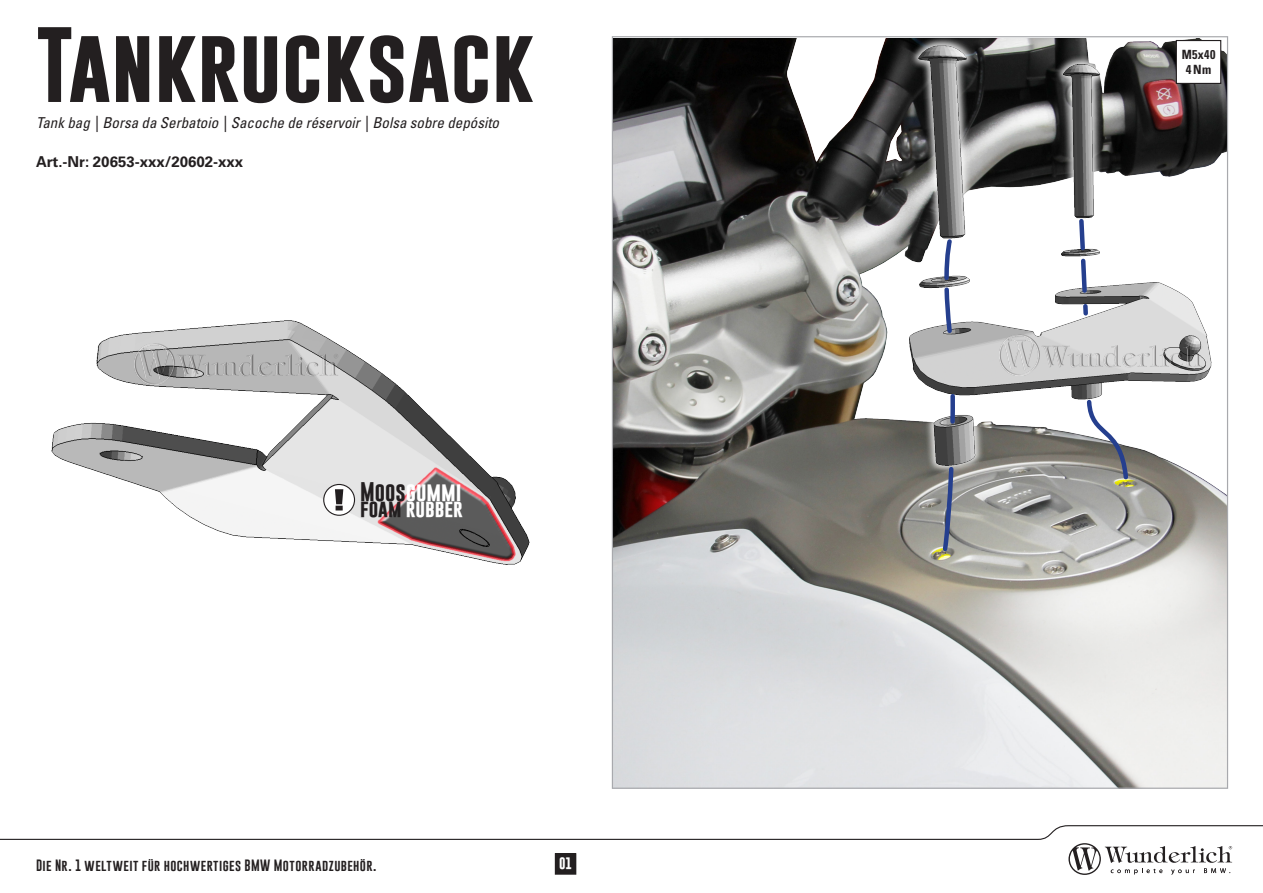
<style>
.page{position:relative;width:1263px;height:893px;background:#fff}
.page>*{position:absolute;margin:0;border:0;box-sizing:border-box;transform-origin:0 0}
.t1{font:700 76.5px "Gobold";color:#231f20}
.BU{font:700 19.5px "Gobold";color:#fff}
.BU-2{font:700 18px "Gobold";color:#fff}
.t2{font:italic condensed 15px "Univers LT Std";color:#231f20}
.t3{font:700 15px "Univers LT Std";color:#231f20}
.t4{font:700 condensed 12.75px "Univers LT Std";letter-spacing:.03em;color:#231f20;scale:.95 1}
.t5{font:700 condensed 12.75px "Univers LT Std";letter-spacing:.03em;color:#231f20}
.t6{font:12px "Gobold";letter-spacing:.035em;color:#231f20}
.t7{font:700 12px "Gobold";color:#fff}
.s1{color:#231f20}
</style>
<div class="page">
<svg style="left:0;top:825px;width:1263px;height:50px"></svg>
<img style="left:614px;top:38px;width:612px;height:749px">
<img style="left:814px;top:36px;width:414px;height:473px">
<div style="left:555px;top:854px;width:21px;height:20px;background:#231f20"></div>
<div style="left:555px;top:853px;width:21px;height:21px;border:1px solid #231f20"></div>
<img style="left:999px;top:335px;width:206px;height:41px">
<img style="left:51px;top:320px;width:479px;height:245px">
<div style="left:1176px;top:41px;width:45px;height:42px;background:#fff"></div>
<div style="left:1176px;top:40px;width:45px;height:44px;border:1px solid #231f20"></div>
<img style="left:134px;top:343px;width:206px;height:41px">
<div style="left:324px;top:484px;width:30px;height:31px;background:#fff;border-radius:50%"></div>
<div style="left:323px;top:484px;width:32px;height:32px;border:1px solid #231f20;border-radius:50%"></div>
<svg style="left:335px;top:489px;width:8px;height:21px"></svg>
<svg style="left:1077px;top:217px;width:12px;height:78px"></svg>
<svg style="left:1081px;top:301px;width:9px;height:17px"></svg>
<svg style="left:1084px;top:397px;width:47px;height:85px"></svg>
<svg style="left:942px;top:237px;width:12px;height:99px"></svg>
<svg style="left:948px;top:392px;width:9px;height:34px"></svg>
<svg style="left:940px;top:464px;width:16px;height:90px"></svg>
<p class="t1" style="left:36px;top:15px;width:500px">Tankrucksack</p>
<p class="t2" style="left:36px;top:113px;width:464px">Tank bag | Borsa da Serbatoio | Sacoche de réservoir | Bolsa sobre depósito</p>
<p class="t3" style="left:36px;top:153px;width:208px">Art.-Nr: 20653-xxx/20602-xxx</p>
<p class="BU" style="left:360px;top:478px;width:103px"><span class="s1">Moos</span>gummi</p>
<p class="BU-2" style="left:360px;top:497px;width:104px"><span class="s1">foam</span> rubber</p>
<p class="t6" style="left:36px;top:858px;width:342px">Die Nr. 1 weltweit für hochwertiges BMW Motorradzubehör.</p>
<p class="t7" style="left:559px;top:855px;width:15px">01</p>
<p class="t4" style="left:1182px;top:47px;width:37px">M5x40</p>
<p class="t5" style="left:1186px;top:62px;width:27px">4Nm</p>
</div>
